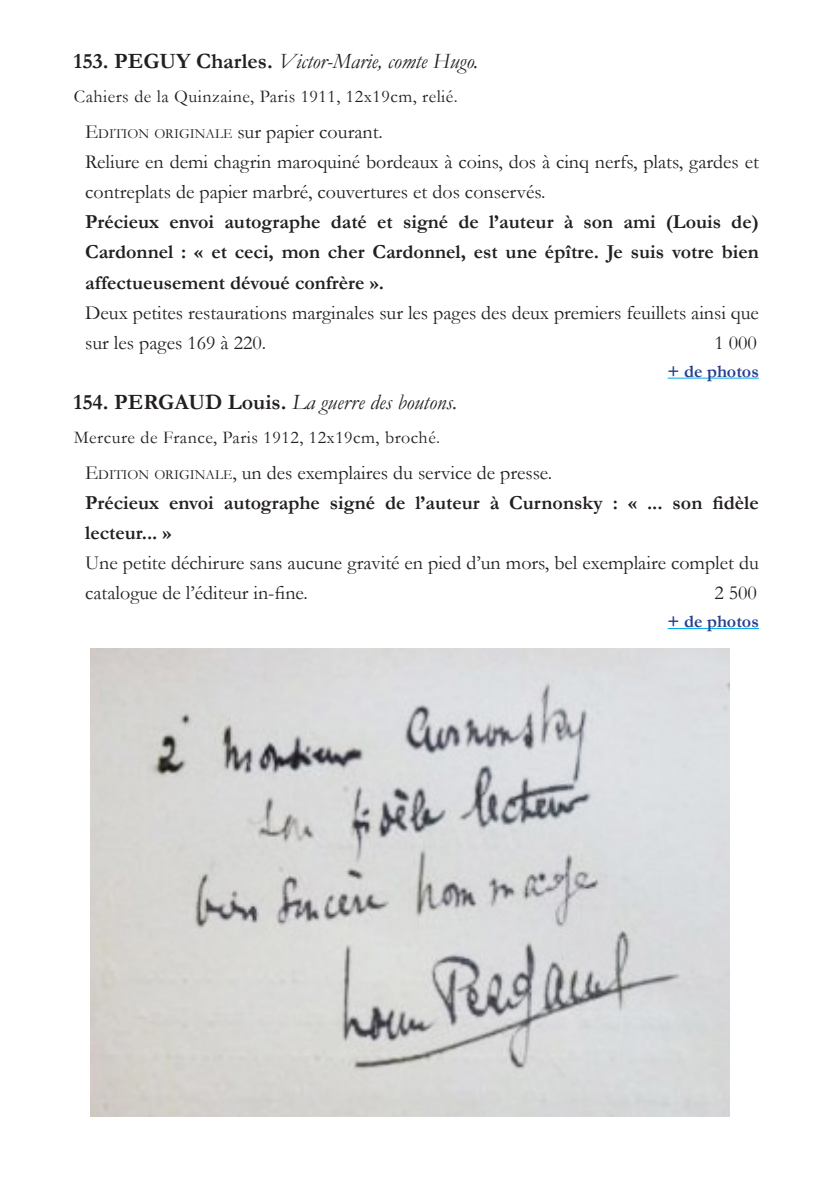
<style>
.page{position:relative;width:840px;height:1191px;background:#fff}
.page>*{position:absolute;margin:0;border:0;box-sizing:border-box;transform-origin:0 0}
.t1{font:italic 22px "Garamond";color:#231f20}
.t2{font:20px/30.2px "Garamond";color:#231f20}
.t3{font:700 20px/30.2px "Garamond";color:#231f20;text-align:justify}
.t4{font:18px "Garamond";letter-spacing:.025em;color:#231f20}
.t5{font:700 18px "Garamond";color:#253f8e}
.s1{font-weight:700;font-style:normal}
.s2{font-style:inherit}
.s3{font-size:14px}
.s4{font-weight:400}
.s5{font-weight:400;font-size:14px}
</style>
<div class="page">
<hr style="left:667px;top:378px;width:91px;height:1px;background:#00b0f0">
<hr style="left:667px;top:628px;width:91px;height:1px;background:#00b0f0">
<img style="left:91px;top:648px;width:638px;height:468px">
<p class="t1" style="left:74px;top:47px;width:406px"><span class="s1">153. PEGUY Charles.</span> Victor-Marie, comte Hugo.</p>
<p class="t4" style="left:74px;top:84px;width:385px">Cahiers de la Quinzaine, Paris 1911, 12x19cm, relié.</p>
<p class="t2" style="left:85px;top:116px;width:675px"><span class="s2">E</span><span class="s3">DITION ORIGINALE</span> sur papier courant.<br>Reliure en demi chagrin maroquiné bordeaux à coins, dos à cinq nerfs, plats, gardes et contreplats de papier marbré, couvertures et dos conservés.</p>
<p class="t3" style="left:85px;top:207px;width:674px">Précieux envoi autographe daté et signé de l’auteur à son ami (Louis de)<br>Cardonnel : « et ceci, mon cher Cardonnel, est une épître. Je suis votre bien affectueusement dévoué confrère ».</p>
<p class="t2" style="left:85px;top:297px;width:675px">Deux petites restaurations marginales sur les pages des deux premiers feuillets ainsi que sur les pages 169 à 220.</p>
<p class="t2" style="left:714px;top:327px;width:44px">1 000</p>
<p class="t5" style="left:667px;top:359px;width:93px">+ de photos</p>
<p class="t1" style="left:74px;top:387px;width:385px"><span class="s1">154. PERGAUD Louis.</span> La guerre des boutons.</p>
<p class="t4" style="left:74px;top:425px;width:368px">Mercure de France, Paris 1912, 12x19cm, broché.</p>
<p class="t3" style="left:85px;top:457px;width:675px;text-align:left"><span class="s4">E</span><span class="s5">DITION ORIGINALE</span><span class="s4">, un des exemplaires du service de presse.<br></span>Précieux envoi autographe signé de l’auteur à Curnonsky : « ... son fidèle lecteur... »</p>
<p class="t2" style="left:85px;top:547px;width:675px">Une petite déchirure sans aucune gravité en pied d’un mors, bel exemplaire complet du catalogue de l’éditeur in-fine.</p>
<p class="t2" style="left:714px;top:577px;width:44px">2 500</p>
<p class="t5" style="left:667px;top:609px;width:93px">+ de photos</p>
</div>
